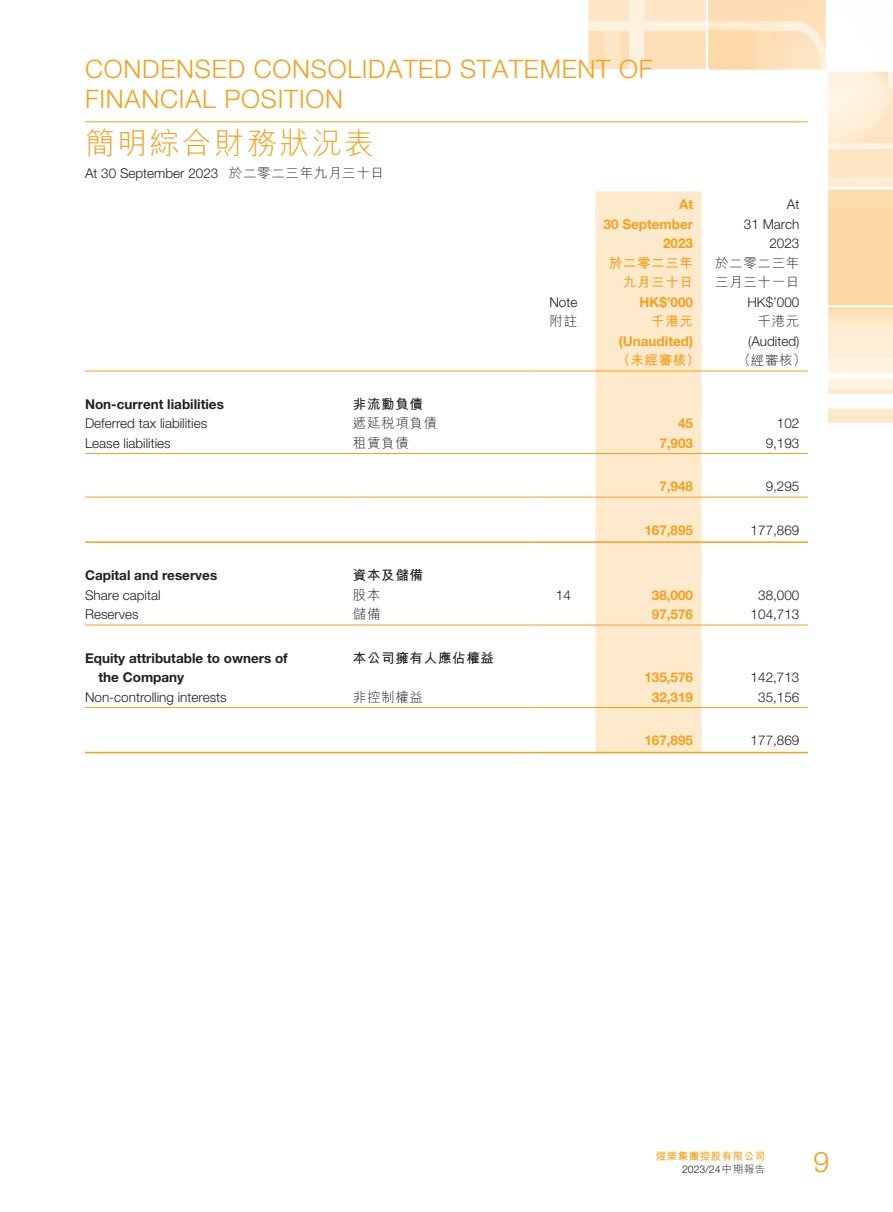
<style>
.page{position:relative;width:893px;height:1212px;background:#fff}
.page>*{position:absolute;margin:0;border:0;box-sizing:border-box;transform-origin:0 0}
.t1{font:300 30px "M Hei HK";letter-spacing:.08em;color:#f6a01b}
.t2{font:300 28.5px "Helvetica Neue LT Std";color:#f6a01b}
.t3{font:300 25.5px "Helvetica Neue LT Std";letter-spacing:.03em;color:#f6a01b}
._50_Table_txt{font:300 13.5px "Helvetica Neue LT Std";color:#231f20}
._50_Table_txt-2{font:700 13.5px "Helvetica Neue LT Std";color:#f6a01b}
._50_Table_txt-3{font:700 13.5px "Helvetica Neue LT Std";color:#231f20}
._50_Table_txt-4{font:300 13.5px "M Hei HK";letter-spacing:.05em;color:#231f20}
._50_Table_txt-5{font:700 13.5px "M Hei HK";letter-spacing:.05em;color:#f6a01b}
._50_Table_txt-6{font:700 13.5px "M Hei HK";letter-spacing:.05em;color:#231f20}
.t4{font:300 10.5px "Helvetica Neue LT Std";color:#231f20}
.t5{font:700 10.5px "M Hei HK";letter-spacing:.05em;color:#f6a01b}
.s1{font-family:"M Hei HK"}
</style>
<div class="page">
<img style="left:85px;top:0;width:808px;height:754px">
<hr style="left:85px;top:121px;width:723px;height:1px;background:#f6a01b">
<div style="left:595px;top:191px;width:107px;height:561px;background:#fde9cb"></div>
<hr style="left:85px;top:371px;width:268px;height:1px;background:#f6a01b">
<hr style="left:353px;top:371px;width:178px;height:1px;background:#f6a01b">
<hr style="left:531px;top:371px;width:64px;height:1px;background:#f6a01b">
<hr style="left:595px;top:371px;width:107px;height:1px;background:#f6a01b">
<hr style="left:702px;top:371px;width:106px;height:1px;background:#f6a01b">
<hr style="left:85px;top:453px;width:268px;height:1px;background:#f6a01b">
<hr style="left:353px;top:453px;width:178px;height:1px;background:#f6a01b">
<hr style="left:531px;top:453px;width:64px;height:1px;background:#f6a01b">
<hr style="left:595px;top:453px;width:107px;height:1px;background:#f6a01b">
<hr style="left:702px;top:453px;width:106px;height:1px;background:#f6a01b">
<hr style="left:85px;top:497px;width:268px;height:1px;background:#f6a01b">
<hr style="left:353px;top:497px;width:178px;height:1px;background:#f6a01b">
<hr style="left:531px;top:497px;width:64px;height:1px;background:#f6a01b">
<hr style="left:595px;top:497px;width:107px;height:1px;background:#f6a01b">
<hr style="left:702px;top:497px;width:106px;height:1px;background:#f6a01b">
<hr style="left:85px;top:541px;width:268px;height:2px;background:#f6a01b">
<hr style="left:353px;top:541px;width:178px;height:2px;background:#f6a01b">
<hr style="left:531px;top:541px;width:64px;height:2px;background:#f6a01b">
<hr style="left:595px;top:541px;width:107px;height:2px;background:#f6a01b">
<hr style="left:702px;top:541px;width:106px;height:2px;background:#f6a01b">
<hr style="left:85px;top:625px;width:268px;height:1px;background:#f6a01b">
<hr style="left:353px;top:625px;width:178px;height:1px;background:#f6a01b">
<hr style="left:531px;top:625px;width:64px;height:1px;background:#f6a01b">
<hr style="left:595px;top:625px;width:107px;height:1px;background:#f6a01b">
<hr style="left:702px;top:625px;width:106px;height:1px;background:#f6a01b">
<hr style="left:85px;top:707px;width:268px;height:1px;background:#f6a01b">
<hr style="left:353px;top:707px;width:178px;height:1px;background:#f6a01b">
<hr style="left:531px;top:707px;width:64px;height:1px;background:#f6a01b">
<hr style="left:595px;top:707px;width:107px;height:1px;background:#f6a01b">
<hr style="left:702px;top:707px;width:106px;height:1px;background:#f6a01b">
<hr style="left:85px;top:752px;width:268px;height:1px;background:#f6a01b">
<hr style="left:353px;top:752px;width:178px;height:1px;background:#f6a01b">
<hr style="left:531px;top:752px;width:64px;height:1px;background:#f6a01b">
<hr style="left:595px;top:752px;width:107px;height:1px;background:#f6a01b">
<hr style="left:702px;top:752px;width:106px;height:1px;background:#f6a01b">
<p class="t3" style="left:85px;top:54px;width:569px">CONDENSED CONSOLIDATED STATEMENT OF</p>
<p class="t3" style="left:85px;top:84px;width:260px">FINANCIAL POSITION</p>
<p class="t1" style="left:85px;top:128px;width:291px">簡明綜合財務狀況表</p>
<p class="_50_Table_txt" style="left:85px;top:165px;width:301px">At 30 September 2023 <span class="s1">於二零二三年九月三十日</span></p>
<p class="_50_Table_txt-2" style="left:679px;top:196px;width:15px">At</p>
<p class="_50_Table_txt-2" style="left:604px;top:215px;width:91px">30 September</p>
<p class="_50_Table_txt-2" style="left:663px;top:235px;width:32px">2023</p>
<p class="_50_Table_txt-5" style="left:609px;top:253px;width:86px">於二零二三年</p>
<p class="_50_Table_txt-5" style="left:623px;top:272px;width:72px">九月三十日</p>
<p class="_50_Table_txt" style="left:787px;top:196px;width:14px">At</p>
<p class="_50_Table_txt" style="left:744px;top:216px;width:57px">31 March</p>
<p class="_50_Table_txt" style="left:769px;top:235px;width:32px">2023</p>
<p class="_50_Table_txt-4" style="left:715px;top:256px;width:86px">於二零二三年</p>
<p class="_50_Table_txt-4" style="left:715px;top:275px;width:86px">三月三十一日</p>
<p class="_50_Table_txt" style="left:549px;top:294px;width:30px">Note</p>
<p class="_50_Table_txt-2" style="left:640px;top:293px;width:55px">HK$’000</p>
<p class="_50_Table_txt" style="left:747px;top:294px;width:54px">HK$’000</p>
<p class="_50_Table_txt-4" style="left:550px;top:314px;width:29px">附註</p>
<p class="_50_Table_txt-5" style="left:651px;top:311px;width:43px">千港元</p>
<p class="_50_Table_txt-4" style="left:758px;top:314px;width:43px">千港元</p>
<p class="_50_Table_txt-2" style="left:619px;top:332px;width:76px">(Unaudited)</p>
<p class="_50_Table_txt" style="left:748px;top:333px;width:53px">(Audited)</p>
<p class="_50_Table_txt-5" style="left:617px;top:350px;width:85px">（未經審核）</p>
<p class="_50_Table_txt-4" style="left:737px;top:353px;width:70px">（經審核）</p>
<p class="_50_Table_txt-3" style="left:85px;top:395px;width:140px">Non-current liabilities</p>
<p class="_50_Table_txt-6" style="left:353px;top:394px;width:72px">非流動負債</p>
<p class="_50_Table_txt" style="left:85px;top:415px;width:124px">Deferred tax liabilities</p>
<p class="_50_Table_txt-4" style="left:353px;top:416px;width:86px">遞延稅項負債</p>
<p class="_50_Table_txt-2" style="left:678px;top:415px;width:17px">45</p>
<p class="_50_Table_txt" style="left:777px;top:415px;width:24px">102</p>
<p class="_50_Table_txt" style="left:85px;top:435px;width:87px">Lease liabilities</p>
<p class="_50_Table_txt-4" style="left:353px;top:436px;width:58px">租賃負債</p>
<p class="_50_Table_txt-2" style="left:659px;top:434px;width:35px">7,903</p>
<p class="_50_Table_txt" style="left:766px;top:435px;width:35px">9,193</p>
<p class="_50_Table_txt-2" style="left:659px;top:478px;width:35px">7,948</p>
<p class="_50_Table_txt" style="left:766px;top:478px;width:35px">9,295</p>
<p class="_50_Table_txt-2" style="left:644px;top:521px;width:50px">167,895</p>
<p class="_50_Table_txt" style="left:751px;top:522px;width:50px">177,869</p>
<p class="_50_Table_txt-3" style="left:85px;top:567px;width:134px">Capital and reserves</p>
<p class="_50_Table_txt-6" style="left:353px;top:565px;width:72px">資本及儲備</p>
<p class="_50_Table_txt" style="left:85px;top:586px;width:77px">Share capital</p>
<p class="_50_Table_txt-4" style="left:353px;top:588px;width:29px">股本</p>
<p class="_50_Table_txt" style="left:556px;top:586px;width:17px">14</p>
<p class="_50_Table_txt-2" style="left:652px;top:586px;width:43px">38,000</p>
<p class="_50_Table_txt" style="left:758px;top:586px;width:43px">38,000</p>
<p class="_50_Table_txt" style="left:85px;top:606px;width:55px">Reserves</p>
<p class="_50_Table_txt-4" style="left:353px;top:607px;width:29px">儲備</p>
<p class="_50_Table_txt-2" style="left:652px;top:606px;width:43px">97,576</p>
<p class="_50_Table_txt" style="left:751px;top:606px;width:50px">104,713</p>
<p class="_50_Table_txt-3" style="left:85px;top:649px;width:204px">Equity attributable to owners of</p>
<p class="_50_Table_txt-3" style="left:99px;top:669px;width:87px">the Company</p>
<p class="_50_Table_txt-6" style="left:353px;top:648px;width:143px">本公司擁有人應佔權益</p>
<p class="_50_Table_txt-2" style="left:644px;top:669px;width:50px">135,576</p>
<p class="_50_Table_txt" style="left:751px;top:669px;width:50px">142,713</p>
<p class="_50_Table_txt" style="left:85px;top:689px;width:143px">Non-controlling interests</p>
<p class="_50_Table_txt-4" style="left:353px;top:690px;width:72px">非控制權益</p>
<p class="_50_Table_txt-2" style="left:652px;top:688px;width:43px">32,319</p>
<p class="_50_Table_txt" style="left:758px;top:689px;width:43px">35,156</p>
<p class="_50_Table_txt-2" style="left:644px;top:732px;width:50px">167,895</p>
<p class="_50_Table_txt" style="left:751px;top:732px;width:50px">177,869</p>
<p class="t5" style="left:656px;top:1148px;width:111px">煜榮集團控股有限公司</p>
<p class="t4" style="left:682px;top:1163px;width:85px">2023/24<span class="s1">中期報告</span></p>
<p class="t2" style="left:813px;top:1144px;width:17px">9</p>
</div>
